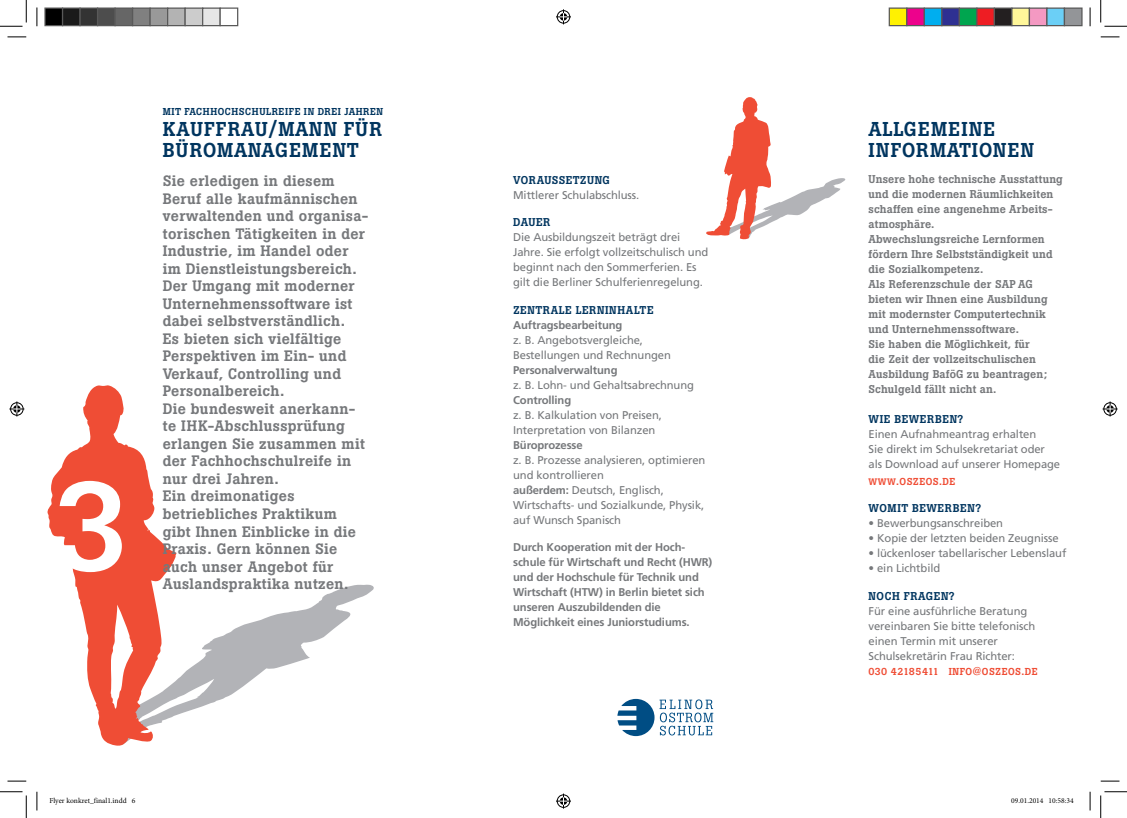
<style>
.page{position:relative;width:1127px;height:818px;background:#fff}
.page>*{position:absolute;margin:0;border:0;box-sizing:border-box;transform-origin:0 0}
.t1{font:500 124.12px "Boton";color:#fff}
.t2{font:500 19.88px/21.2px "Boton";letter-spacing:.045em;color:#00355f}
.t3{font:500 15px/17.5px "Boton";letter-spacing:.02em;color:#76787b}
.t4{font:11.25px/15px "Frutiger LT";letter-spacing:-.01em;color:#76787b}
.t5{font:500 11.25px/15px "Boton";letter-spacing:.01em;color:#76787b}
.t6{font:700 11.25px/15px "Frutiger LT";letter-spacing:-.01em;color:#76787b}
.t7{font:500 11.25px "Boton";letter-spacing:.05em;color:#00355f}
.t8{font:500 10px "Boton";letter-spacing:.05em;color:#ef4d35}
.t9{font:500 10px "Boton";letter-spacing:.045em;color:#00355f}
.t10{font:7.5px "Minion Pro";color:#000}
.s1{font-weight:700}
.s2{font-size:9.38px}
</style>
<div class="page">
<svg style="left:176px;top:584px;width:198px;height:131px"></svg>
<svg style="left:47px;top:385px;width:129px;height:361px"></svg>
<svg style="left:617px;top:699px;width:96px;height:37px"></svg>
<svg style="left:706px;top:97px;width:140px;height:143px"></svg>
<svg style="left:8px;top:36px;width:18px;height:2px"></svg>
<svg style="left:1100px;top:36px;width:19px;height:2px"></svg>
<svg style="left:8px;top:780px;width:18px;height:2px"></svg>
<svg style="left:1100px;top:780px;width:19px;height:2px"></svg>
<svg style="left:36px;top:7px;width:2px;height:19px"></svg>
<svg style="left:36px;top:792px;width:2px;height:18px"></svg>
<svg style="left:1089px;top:7px;width:1px;height:19px"></svg>
<svg style="left:1089px;top:792px;width:1px;height:18px"></svg>
<svg style="left:0;top:0;width:27px;height:27px"></svg>
<svg style="left:0;top:791px;width:27px;height:27px"></svg>
<svg style="left:1100px;top:0;width:26px;height:27px"></svg>
<svg style="left:1100px;top:791px;width:26px;height:27px"></svg>
<svg style="left:556px;top:9px;width:15px;height:15px"></svg>
<svg style="left:556px;top:793px;width:15px;height:15px"></svg>
<svg style="left:9px;top:401px;width:15px;height:15px"></svg>
<svg style="left:1102px;top:401px;width:15px;height:15px"></svg>
<div style="left:45px;top:8px;width:18px;height:18px;background:#000"></div>
<div style="left:44px;top:7px;width:19px;height:19px;border:1px solid #595959"></div>
<div style="left:63px;top:8px;width:17px;height:18px;background:#1a1a1a"></div>
<div style="left:62px;top:7px;width:19px;height:19px;border:1px solid #595959"></div>
<div style="left:80px;top:8px;width:18px;height:18px;background:#333"></div>
<div style="left:79px;top:7px;width:19px;height:19px;border:1px solid #595959"></div>
<div style="left:98px;top:8px;width:17px;height:18px;background:#4d4d4d"></div>
<div style="left:97px;top:7px;width:19px;height:19px;border:1px solid #595959"></div>
<div style="left:115px;top:8px;width:18px;height:18px;background:#666"></div>
<div style="left:114px;top:7px;width:19px;height:19px;border:1px solid #595959"></div>
<div style="left:133px;top:8px;width:17px;height:18px;background:#808080"></div>
<div style="left:132px;top:7px;width:19px;height:19px;border:1px solid #595959"></div>
<div style="left:150px;top:8px;width:18px;height:18px;background:#999"></div>
<div style="left:149px;top:7px;width:19px;height:19px;border:1px solid #595959"></div>
<div style="left:168px;top:8px;width:17px;height:18px;background:#b3b3b3"></div>
<div style="left:167px;top:7px;width:19px;height:19px;border:1px solid #595959"></div>
<div style="left:185px;top:8px;width:18px;height:18px;background:#ccc"></div>
<div style="left:184px;top:7px;width:19px;height:19px;border:1px solid #595959"></div>
<div style="left:203px;top:8px;width:17px;height:18px;background:#e6e6e6"></div>
<div style="left:202px;top:7px;width:19px;height:19px;border:1px solid #595959"></div>
<div style="left:219px;top:7px;width:19px;height:19px;border:1px solid #595959"></div>
<div style="left:889px;top:8px;width:17px;height:18px;background:#fff101"></div>
<div style="left:888px;top:7px;width:19px;height:19px;border:1px solid #595959"></div>
<div style="left:906px;top:8px;width:18px;height:18px;background:#ed028c"></div>
<div style="left:905px;top:7px;width:19px;height:19px;border:1px solid #595959"></div>
<div style="left:924px;top:8px;width:17px;height:18px;background:#00aeef"></div>
<div style="left:923px;top:7px;width:19px;height:19px;border:1px solid #595959"></div>
<div style="left:941px;top:8px;width:18px;height:18px;background:#2e3092"></div>
<div style="left:940px;top:7px;width:19px;height:19px;border:1px solid #595959"></div>
<div style="left:959px;top:8px;width:17px;height:18px;background:#00a54f"></div>
<div style="left:958px;top:7px;width:19px;height:19px;border:1px solid #595959"></div>
<div style="left:976px;top:8px;width:18px;height:18px;background:#ee1d23"></div>
<div style="left:975px;top:7px;width:19px;height:19px;border:1px solid #595959"></div>
<div style="left:994px;top:8px;width:17px;height:18px;background:#231f20"></div>
<div style="left:993px;top:7px;width:19px;height:19px;border:1px solid #595959"></div>
<div style="left:1011px;top:8px;width:18px;height:18px;background:#fff79a"></div>
<div style="left:1010px;top:7px;width:19px;height:19px;border:1px solid #595959"></div>
<div style="left:1029px;top:8px;width:17px;height:18px;background:#f499c2"></div>
<div style="left:1028px;top:7px;width:19px;height:19px;border:1px solid #595959"></div>
<div style="left:1046px;top:8px;width:18px;height:18px;background:#6bcff6"></div>
<div style="left:1045px;top:7px;width:19px;height:19px;border:1px solid #595959"></div>
<div style="left:1064px;top:8px;width:17px;height:18px;background:#939598"></div>
<div style="left:1063px;top:7px;width:19px;height:19px;border:1px solid #595959"></div>
<h1 class="t1" style="left:55px;top:453px;width:76px">3</h1>
<p class="t9" style="left:163px;top:105px;width:222px">mit fachhochschulreife in drei Jahren</p>
<h2 class="t2" style="left:163px;top:119px;width:221px">Kauffrau/mann für<br>Büromanagement</h2>
<h2 class="t2" style="left:868px;top:119px;width:167px">Allgemeine<br>Informationen</h2>
<p class="t7" style="left:513px;top:173px;width:98px">Voraussetzung</p>
<p class="t4" style="left:513px;top:187px;width:128px">Mittlerer Schulabschluss.</p>
<p class="t7" style="left:513px;top:215px;width:39px">Dauer</p>
<p class="t4" style="left:513px;top:230px;width:197px">Die Ausbildungszeit beträgt drei Jahre. Sie erfolgt vollzeitschulisch und beginnt nach den Sommerferien. Es gilt die Berliner Schulferienregelung.</p>
<p class="t7" style="left:513px;top:303px;width:142px">zentrale Lerninhalte</p>
<p class="t6" style="left:513px;top:317px;width:111px">Auftragsbearbeitung</p>
<p class="t4" style="left:513px;top:332px;width:159px">z. B. Angebotsvergleiche,<br>Bestellungen und Rechnungen</p>
<p class="t6" style="left:513px;top:362px;width:106px">Personalverwaltung</p>
<p class="t4" style="left:513px;top:377px;width:182px">z. B. Lohn- und Gehaltsabrechnung</p>
<p class="t6" style="left:513px;top:392px;width:60px">Controlling</p>
<p class="t4" style="left:513px;top:407px;width:150px">z. B. Kalkulation von Preisen,<br>Interpretation von Bilanzen</p>
<p class="t6" style="left:513px;top:437px;width:71px">Büroprozesse</p>
<p class="t4" style="left:513px;top:452px;width:194px">z. B. Prozesse analysieren, optimieren und kontrollieren<br><span class="s1">außerdem:</span> Deutsch, Englisch,<br>Wirtschafts- und Sozialkunde, Physik, auf Wunsch Spanisch</p>
<p class="t6" style="left:513px;top:540px;width:201px">Durch Kooperation mit der Hoch&shy;schule für Wirtschaft und Recht (HWR) und der Hochschule für Technik und Wirtschaft (HTW) in Berlin bietet sich unseren Auszubildenden die Möglichkeit eines Juniorstudiums.</p>
<p class="t5" style="left:868px;top:172px;width:196px">Unsere hohe technische Ausstattung und die modernen Räumlichkeiten schaffen eine angenehme Arbeits&shy;atmosphäre.<br>Abwechslungsreiche Lernformen fördern Ihre Selbstständigkeit und die Sozialkompetenz.<br>Als Referenzschule der SAP</p>
<p class="t3" style="left:163px;top:172px;width:207px">Sie erledigen in diesem<br>Beruf alle kaufmännischen verwaltenden und organisa&shy;torischen Tätigkeiten in der<br>Industrie, im Handel oder im Dienstleistungsbereich.<br>Der Umgang mit moderner<br>Unternehmenssoftware ist dabei selbstverständlich.<br>Es bieten sich vielfältige<br>Perspektiven im Ein- und<br>Verkauf, Controlling und<br>Personalbereich.<br>Die bundesweit anerkann&shy;te IH K-Abschlussprüfung erlangen Sie zusammen mit der Fachhochschulreife in nur drei Jahren.<br>Ein dreimonatiges betriebliches Praktikum gibt Ihnen Einblicke in die<br>Praxis. Gern können Sie auch unser Angebot für<br>Auslandspraktika nutzen.</p>
<p class="t5" style="left:868px;top:277px;width:180px;text-indent:149px">AG bieten wir Ihnen eine Ausbildung mit modernster Computertechnik und Unternehmenssoftware.<br>Sie haben die Möglichkeit, für die Zeit der vollzeitschulischen<br>Ausbildung BaföG zu beantragen;<br>Schulgeld fällt nicht an.</p>
<p class="t7" style="left:868px;top:413px;width:96px">Wie bewerben?</p>
<p class="t4" style="left:868px;top:427px;width:193px">Einen Aufnahmeantrag erhalten<br>Sie direkt im Schulsekretariat oder als Download auf unserer Homepage</p>
<p class="t8" style="left:868px;top:475px;width:58px"><span class="s2">www</span>.oszEOS</p>
<p class="t8" style="left:939px;top:475px;width:18px">.de</p>
<p class="t7" style="left:868px;top:502px;width:114px">Womit bewerben?</p>
<p class="t4" style="left:868px;top:516px;width:136px">• Bewerbungsanschreiben</p>
<p class="t4" style="left:868px;top:531px;width:191px">• Kopie der letzten beiden Zeugnisse</p>
<p class="t4" style="left:868px;top:546px;width:199px">• lückenloser tabellarischer Lebenslauf</p>
<p class="t4" style="left:868px;top:561px;width:73px">• ein Lichtbild</p>
<p class="t7" style="left:868px;top:589px;width:87px">Noch Fragen?</p>
<p class="t4" style="left:868px;top:603px;width:168px">Für eine ausführliche Beratung vereinbaren Sie bitte telefonisch einen Termin mit unserer<br>Schulsekretärin Frau Richter:</p>
<p class="t8" style="left:868px;top:665px;width:170px">030 42185411 info@oszeos.de</p>
<p class="t10" style="left:49px;top:795px;width:87px">Flyer konkret_final1.indd 6</p>
<p class="t10" style="left:1010px;top:795px;width:64px">09.01.2014 10:58:34</p>
</div>
